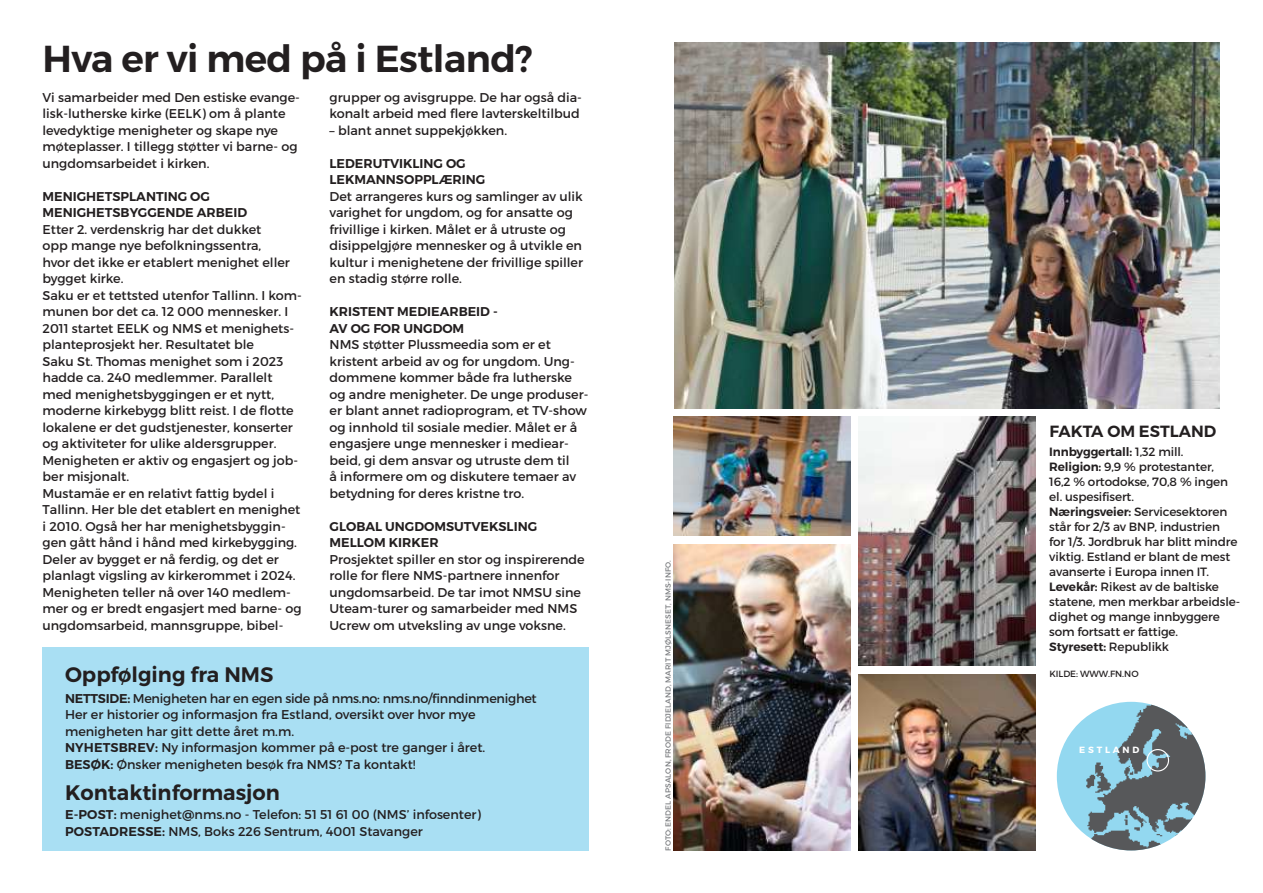
<style>
.page{position:relative;width:1263px;height:893px;background:#fff}
.page>*{position:absolute;margin:0;border:0;box-sizing:border-box;transform-origin:0 0}
.t1{font:600 37.5px "Montserrat";letter-spacing:-.015em;color:#231f20}
.t2{font:600 21px "Montserrat";color:#231f20}
.t3{font:600 16.2px "Montserrat";color:#231f20}
.t4{font:12.75px/16.5px "Montserrat";color:#231f20}
.t5{font:600 12.75px/16.5px "Montserrat";color:#231f20}
.t6{font:12px/15px "Montserrat";letter-spacing:-.01em;color:#231f20}
.t7{font:9px "Montserrat";color:#231f20}
.t8{font:700 9px "Montserrat";letter-spacing:.31em;color:#fff}
.t9{font:7.5px "Montserrat";letter-spacing:.01em;color:#7a7c7f}
.s1{font-weight:600}
</style>
<div class="page">
<img style="left:674px;top:544px;width:176px;height:307px">
<img style="left:674px;top:417px;width:176px;height:119px">
<img style="left:859px;top:417px;width:176px;height:249px">
<img style="left:859px;top:674px;width:176px;height:177px">
<img style="left:1057px;top:702px;width:148px;height:148px;border-radius:74px">
<div style="left:1146px;top:749px;width:23px;height:22px;border:1px solid #fff;border-radius:50%"></div>
<img style="left:674px;top:43px;width:546px;height:365px">
<div style="left:43px;top:647px;width:546px;height:203px;background:#a9dff3"></div>
<h1 class="t1" style="left:43px;top:42px;width:492px">Hva er vi med på i Estland?</h1>
<p class="t4" style="left:330px;top:89px;width:254px">grupper og avisgruppe. De har også dia&shy;konalt arbeid med flere lavterskeltilbud</p>
<p class="t4" style="left:330px;top:122px;width:179px">– blant annet suppekjøkken.</p>
<p class="t5" style="left:330px;top:156px;width:157px">LEDERUTVIKLING OG<br>LEKMANNSOPPLÆRING</p>
<p class="t4" style="left:330px;top:188px;width:255px">Det arrangeres kurs og samlinger av ulik varighet for ungdom, og for ansatte og frivillige i kirken. Målet er å utruste og disippelgjøre mennesker og å utvikle en kultur i menighetene der frivillige spiller en stadig større rolle.</p>
<p class="t5" style="left:330px;top:304px;width:170px">KRISTENT MEDIEARBEID -<br>AV OG FOR UNGDOM</p>
<p class="t4" style="left:330px;top:337px;width:260px">NMS støtter Plussmeedia som er et kristent arbeid av og for ungdom. Ung&shy;dommene kommer både fra lutherske og andre menigheter. De unge produser&shy;er blant annet radioprogram, et TV-show og innhold til sosiale medier. Målet er å engasjere unge mennesker i mediear&shy;beid, gi dem ansvar og utruste dem til<br>å informere om og diskutere temaer av betydning for deres kristne tro.</p>
<p class="t5" style="left:330px;top:519px;width:209px">GLOBAL UNGDOMSUTVEKSLING<br>MELLOM KIRKER</p>
<p class="t4" style="left:330px;top:551px;width:257px">Prosjektet spiller en stor og inspirerende rolle for flere NMS-partnere innenfor ungdomsarbeid. De tar imot NMSU sine Uteam-turer og samarbeider med NMS Ucrew om utveksling av unge voksne.</p>
<p class="t9" style="left:665px;top:851px;width:292px;rotate:-90deg">FOTO: ENDEL APSALON, FRODE FIDJELAND, MARIT MJØLSNESET, NMS-INFO.</p>
<p class="t4" style="left:43px;top:89px;width:259px">Vi samarbeider med Den estiske evange&shy;lisk-lutherske kirke (EELK) om å plante levedyktige menigheter og skape nye møteplasser. I tillegg støtter vi barne- og ungdomsarbeidet i kirken.</p>
<p class="t5" style="left:43px;top:188px;width:206px">MENIGHETSPLANTING OG<br>MENIGHETSBYGGENDE ARBEID</p>
<p class="t4" style="left:43px;top:221px;width:261px">Etter 2. verdenskrig har det dukket<br>opp mange nye befolkningssentra,<br>hvor det ikke er etablert menighet eller bygget kirke.<br>Saku er et tettsted utenfor Tallinn. I kom&shy;munen bor det ca. 12 000 mennesker. I 2011 startet EELK og NMS et menighets&shy;planteprosjekt her. Resultatet ble<br>Saku St. Thomas menighet som i 2023 hadde ca. 240 medlemmer. Parallelt med menighetsbyggingen er et nytt, moderne kirkebygg blitt reist. I de flotte lokalene er det gudstjenester, konserter og aktiviteter for ulike aldersgrupper.<br>Menigheten er aktiv og engasjert og job&shy;ber misjonalt.<br>Mustamäe er en relativt fattig bydel i Tallinn. Her ble det etablert en menighet i 2010. Også her har menighetsbyggin&shy;gen gått hånd i hånd med kirkebygging.<br>Deler av bygget er nå ferdig, og det er planlagt vigsling av kirkerommet i 2024.<br>Menigheten teller nå over 140 medlem&shy;mer og er bredt engasjert med barne- og ungdomsarbeid, mannsgruppe, bibel-</p>
<h2 class="t2" style="left:65px;top:665px;width:210px">Oppfølging fra NMS</h2>
<p class="t4" style="left:65px;top:690px;width:473px"><span class="s1">NETTSIDE:</span> Menigheten har en egen side på nms.no: nms.no/finndinmenighet Her er historier og informasjon fra Estland, oversikt over hvor mye menigheten har gitt dette året m.m.<br><span class="s1">NYHETSBREV:</span> Ny informasjon kommer på e-post tre ganger i året.<br><span class="s1">BESØK:</span> Ønsker menigheten besøk fra NMS? Ta kontakt!</p>
<h2 class="t2" style="left:65px;top:783px;width:216px">Kontaktinformasjon</h2>
<p class="t4" style="left:65px;top:807px;width:417px"><span class="s1">E-POST:</span> menighet@nms.no - Telefon: 51 51 61 00 (NMS’ infosenter)<br><span class="s1">POSTADRESSE:</span> NMS, Boks 226 Sentrum, 4001 Stavanger</p>
<p class="t3" style="left:1049px;top:423px;width:168px">FAKTA OM ESTLAND</p>
<p class="t6" style="left:1049px;top:445px;width:192px"><span class="s1">Innbyggertall:</span> 1,32 mill.<br><span class="s1">Religion:</span> 9,9 % protestanter,<br>16,2 % ortodokse, 70,8 % ingen el. uspesifisert.<br><span class="s1">Næringsveier:</span> Servicesektoren står for 2/3 av BNP, industrien<br>for 1/3. Jordbruk har blitt mindre viktig. Estland er blant de mest avanserte i Europa innen IT.<br><span class="s1">Levekår:</span> Rikest av de baltiske statene, men merkbar arbeidsle&shy;dighet og mange innbyggere som fortsatt er fattige.<br><span class="s1">Styresett:</span> Republikk</p>
<p class="t7" style="left:1049px;top:670px;width:91px">KILDE: WWW.FN.NO</p>
<p class="t8" style="left:1079px;top:744px;width:62px">ESTLAND</p>
</div>
